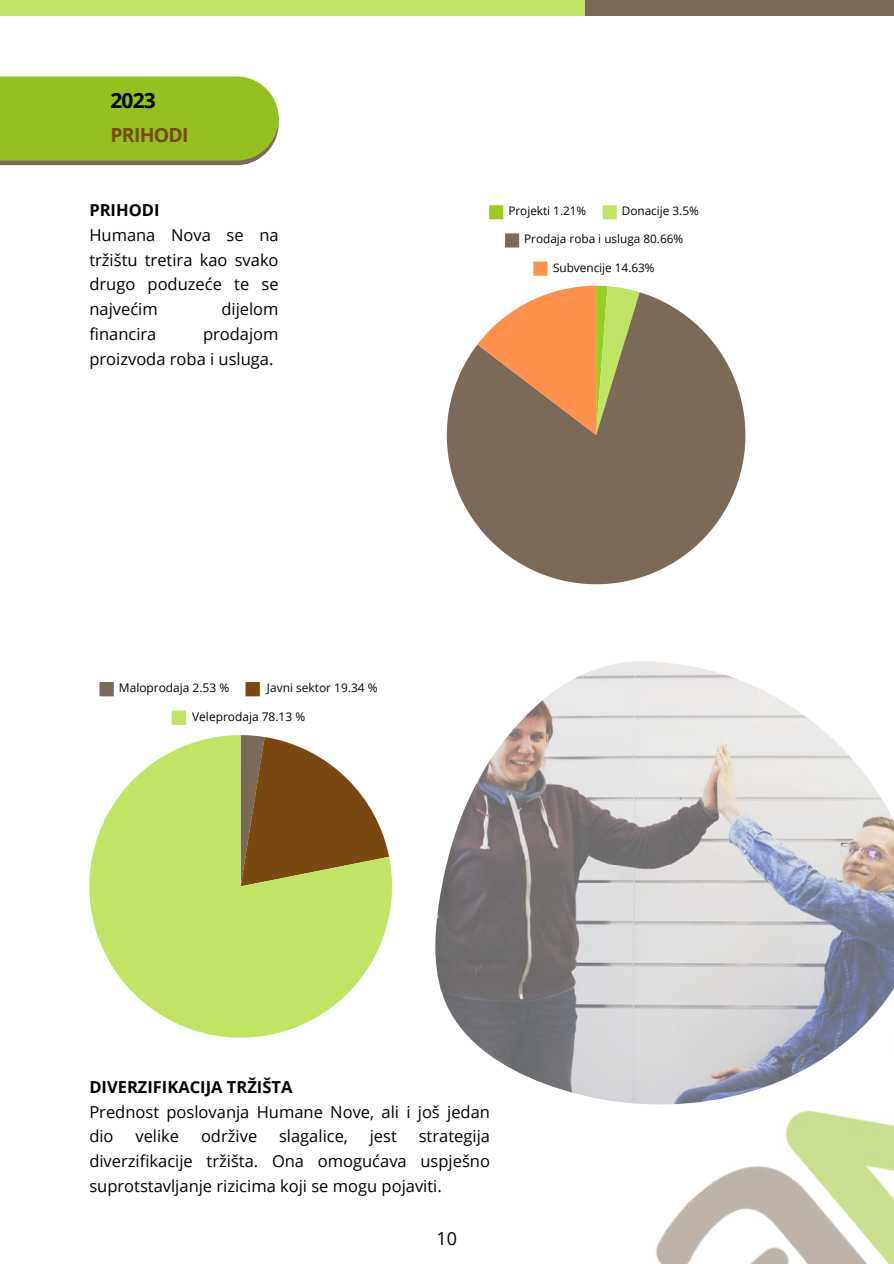
<style>
.page{position:relative;width:894px;height:1264px;background:#fff}
.page>*{position:absolute;margin:0;border:0;box-sizing:border-box;transform-origin:0 0}
.t1{font:700 21px "Open Sans";color:#000}
.t2{font:700 19.5px "Open Sans";letter-spacing:-.04em;color:#794911}
.t3{font:18px "Open Sans";color:#000}
.t4{font:16.5px/24.8px "Open Sans";color:#000;text-align:justify}
.t5{font:700 16.5px "Open Sans";color:#000}
.t6{font:12px "Open Sans";color:#000}
.t7{font:11.85px "Open Sans";color:#000}
</style>
<div class="page">
<div style="left:584px;top:0;width:309px;height:15px;background:#7b6a58"></div>
<div style="left:0;top:0;width:584px;height:15px;background:#c1e465"></div>
<img style="left:649px;top:1104px;width:244px;height:159px">
<svg style="left:0;top:76px;width:278px;height:89px;background:#96be29"></svg>
<img style="left:435px;top:661px;width:458px;height:443px">
<svg style="left:489px;top:205px;width:14px;height:14px"></svg>
<svg style="left:602px;top:205px;width:14px;height:14px"></svg>
<svg style="left:505px;top:233px;width:14px;height:14px"></svg>
<svg style="left:533px;top:261px;width:14px;height:15px"></svg>
<svg style="left:446px;top:292px;width:299px;height:292px;fill:#7b6a58"></svg>
<svg style="left:477px;top:286px;width:162px;height:149px;background:#c79962"></svg>
<svg style="left:99px;top:682px;width:15px;height:14px"></svg>
<svg style="left:245px;top:682px;width:15px;height:14px"></svg>
<svg style="left:172px;top:710px;width:14px;height:15px"></svg>
<svg style="left:89px;top:735px;width:303px;height:302px;fill:#c1e465"></svg>
<p class="t1" style="left:110px;top:86px;width:47px">2023</p>
<p class="t2" style="left:110px;top:121px;width:80px">PRIHODI</p>
<p class="t5" style="left:89px;top:198px;width:72px">PRIHODI</p>
<p class="t4" style="left:89px;top:222px;width:191px">Humana Nova se na tržištu tretira kao svako drugo poduzeće te se najvećim</p>
<p class="t4" style="left:221px;top:296px;width:59px">dijelom</p>
<p class="t4" style="left:89px;top:321px;width:69px">financira</p>
<p class="t4" style="left:89px;top:321px;width:191px;text-indent:114px">prodajom proizvoda roba i usluga.</p>
<p class="t6" style="left:119px;top:679px;width:112px">Maloprodaja 2.53 %</p>
<p class="t6" style="left:267px;top:679px;width:112px">Javni sektor 19.34 %</p>
<p class="t6" style="left:192px;top:708px;width:114px">Veleprodaja 78.13 %</p>
<p class="t7" style="left:508px;top:203px;width:79px">Projekti 1.21%</p>
<p class="t7" style="left:621px;top:203px;width:78px">Donacije 3.5%</p>
<p class="t7" style="left:524px;top:231px;width:160px">Prodaja roba i usluga 80.66%</p>
<p class="t7" style="left:553px;top:259px;width:103px">Subvencije 14.63%</p>
<p class="t5" style="left:89px;top:1075px;width:204px">DIVERZIFIKACIJA TRŽIŠTA</p>
<p class="t4" style="left:89px;top:1098px;width:402px">Prednost poslovanja Humane Nove, ali i još jedan dio</p>
<p class="t4" style="left:135px;top:1123px;width:45px">velike</p>
<p class="t4" style="left:201px;top:1123px;width:58px">održive</p>
<p class="t4" style="left:279px;top:1123px;width:70px">slagalice,</p>
<p class="t4" style="left:370px;top:1123px;width:29px">jest</p>
<p class="t4" style="left:89px;top:1123px;width:402px;text-indent:329px">strategija diverzifikacije tržišta. Ona omogućava uspješno suprotstavljanje rizicima koji se mogu pojaviti.</p>
<p class="t3" style="left:436px;top:1226px;width:22px">10</p>
</div>
